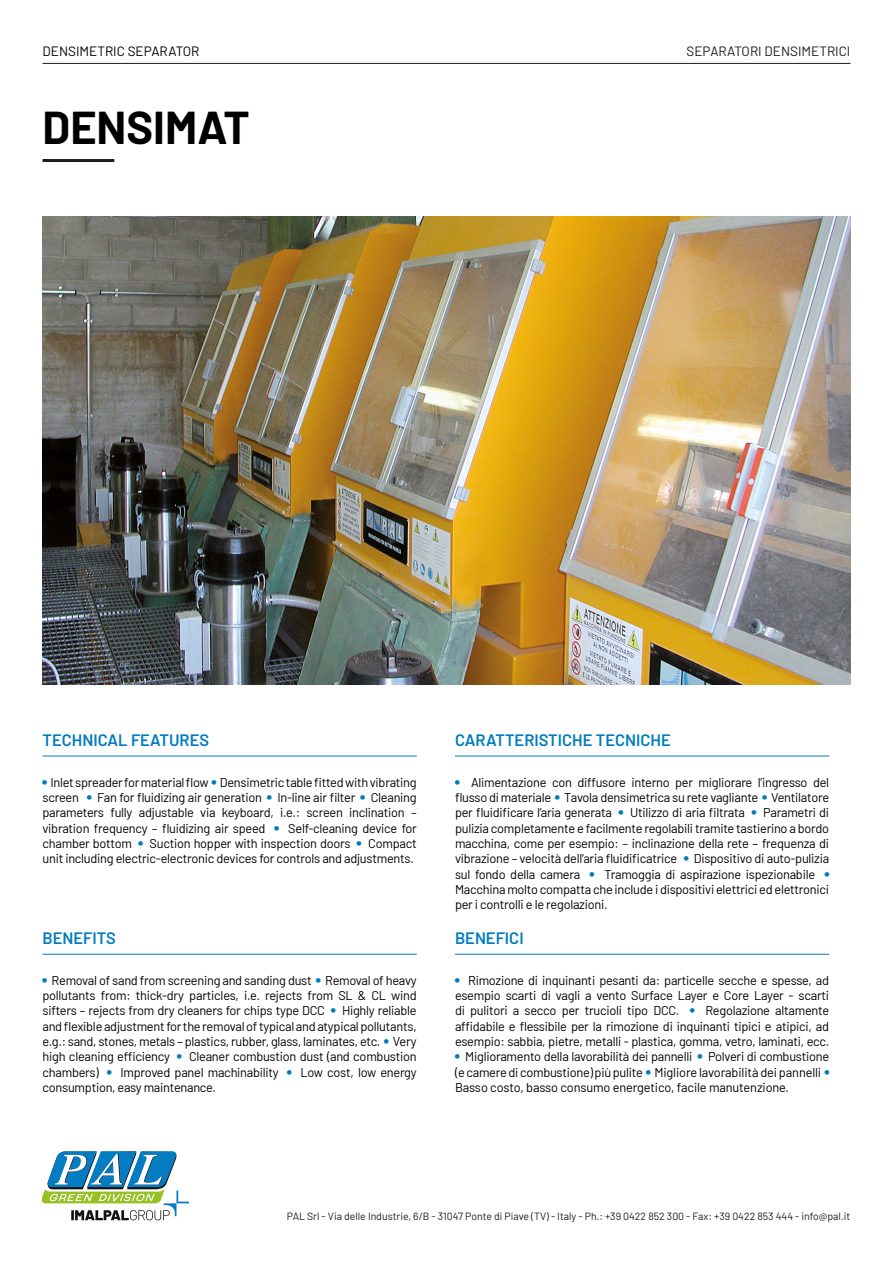
<style>
.page{position:relative;width:893px;height:1263px;background:#fff}
.page>*{position:absolute;margin:0;border:0;box-sizing:border-box;transform-origin:0 0}
.t1{font:700 45px "Barlow";color:#000}
.t2{font:600 16.5px "Barlow";color:#007bc0}
.t3{font:13.5px "Barlow";color:#1d1d1b}
.t4{font:13.5px "Barlow";color:#000}
.t5{font:12.75px/15.3px "Barlow";letter-spacing:-.02em;color:#000;text-align:justify}
.t6{font:10.5px "Barlow";color:#1d1d1b}
.s1{font-family:"Univers LT Std";font-weight:700;color:#007bc0}
</style>
<div class="page">
<hr style="left:43px;top:63px;width:807px;height:1px;background:#1d1d1b">
<img style="left:43px;top:216px;width:807px;height:468px">
<hr style="left:43px;top:159px;width:71px;height:3px;background:#1d1d1b">
<hr style="left:43px;top:756px;width:374px;height:1px;background:#007bc0">
<hr style="left:455px;top:756px;width:374px;height:1px;background:#007bc0">
<hr style="left:43px;top:954px;width:374px;height:1px;background:#007bc0">
<hr style="left:455px;top:954px;width:374px;height:1px;background:#007bc0">
<svg style="left:42px;top:1151px;width:147px;height:69px"></svg>
<p class="t4" style="left:43px;top:41px;width:158px">DENSIMETRIC SEPARATOR</p>
<p class="t3" style="left:687px;top:41px;width:165px">SEPARATORI DENSIMETRICI</p>
<p class="t1" style="left:43px;top:95px;width:209px">DENSIMAT</p>
<p class="t2" style="left:43px;top:728px;width:168px">TECHNICAL FEATURES</p>
<p class="t2" style="left:455px;top:728px;width:217px">CARATTERISTICHE TECNICHE</p>
<p class="t5" style="left:43px;top:774px;width:376px"><span class="s1">•</span> Inlet spreader for material flow <span class="s1">•</span> Densimetric table fitted with vibrating screen <span class="s1">•</span> Fan for fluidizing air generation <span class="s1">•</span> In-line air filter <span class="s1">•</span> Cleaning parameters fully adjustable via keyboard, i.e.: screen inclination – vibration frequency – fluidizing air speed <span class="s1">•</span> Self-cleaning device for chamber bottom <span class="s1">•</span> Suction hopper with inspection doors <span class="s1">•</span> Compact unit including electric-electronic devices for controls and adjustments.</p>
<p class="t5" style="left:455px;top:774px;width:376px"><span class="s1">•</span> Alimentazione con diffusore interno per migliorare l’ingresso del flusso di materiale <span class="s1">•</span> Tavola densimetrica su rete vagliante <span class="s1">•</span> Ventilatore per fluidificare l’aria generata <span class="s1">•</span> Utilizzo di aria filtrata <span class="s1">•</span> Parametri di pulizia completamente e facilmente regolabili tramite tastierino a bordo macchina, come per esempio: – inclinazione della rete – frequenza di vibrazione – velocità dell’aria fluidificatrice <span class="s1">•</span> Dispositivo di auto-pulizia sul fondo della camera <span class="s1">•</span> Tramoggia di aspirazione ispezionabile <span class="s1">• </span>Macchina molto compatta che include i dispositivi elettrici ed elettronici per i controlli e le regolazioni.</p>
<p class="t2" style="left:43px;top:925px;width:75px">BENEFITS</p>
<p class="t2" style="left:455px;top:925px;width:70px">BENEFICI</p>
<p class="t5" style="left:43px;top:972px;width:376px"><span class="s1">•</span> Removal of sand from screening and sanding dust <span class="s1">•</span> Removal of heavy pollutants from: thick-dry particles, i.e. rejects from SL &amp; CL wind sifters – rejects from dry cleaners for chips type DCC <span class="s1">•</span> Highly reliable and flexible adjustment for the removal of typical and atypical pollutants, e.g.: sand, stones, metals – plastics, rubber, glass, laminates, etc. <span class="s1">•</span> Very high cleaning efficiency <span class="s1">•</span> Cleaner combustion dust (and combustion chambers) <span class="s1">•</span> Improved panel machinability <span class="s1">•</span> Low cost, low energy consumption, easy maintenance.</p>
<p class="t5" style="left:455px;top:972px;width:376px"><span class="s1">•</span> Rimozione di inquinanti pesanti da: particelle secche e spesse, ad esempio scarti di vagli a vento Surface Layer e Core Layer - scarti di pulitori a secco per trucioli tipo DCC. <span class="s1">•</span> Regolazione altamente affidabile e flessibile per la rimozione di inquinanti tipici e atipici, ad esempio: sabbia, pietre, metalli - plastica, gomma, vetro, laminati, ecc.</p>
<p class="t5" style="left:455px;top:1048px;width:376px"><span class="s1">•</span> Miglioramento della lavorabilità dei pannelli <span class="s1">•</span> Polveri di combustione (e camere di combustione) più pulite <span class="s1">•</span> Migliore lavorabilità dei pannelli <span class="s1">• </span>Basso costo, basso consumo energetico, facile manutenzione.</p>
<p class="t6" style="left:287px;top:1209px;width:565px">PAL Srl - Via delle Industrie, 6/B - 31047 Ponte di Piave (TV) - Italy - Ph.: +39 0422 852 300 - Fax: +39 0422 853 444 - info@pal.it</p>
</div>
